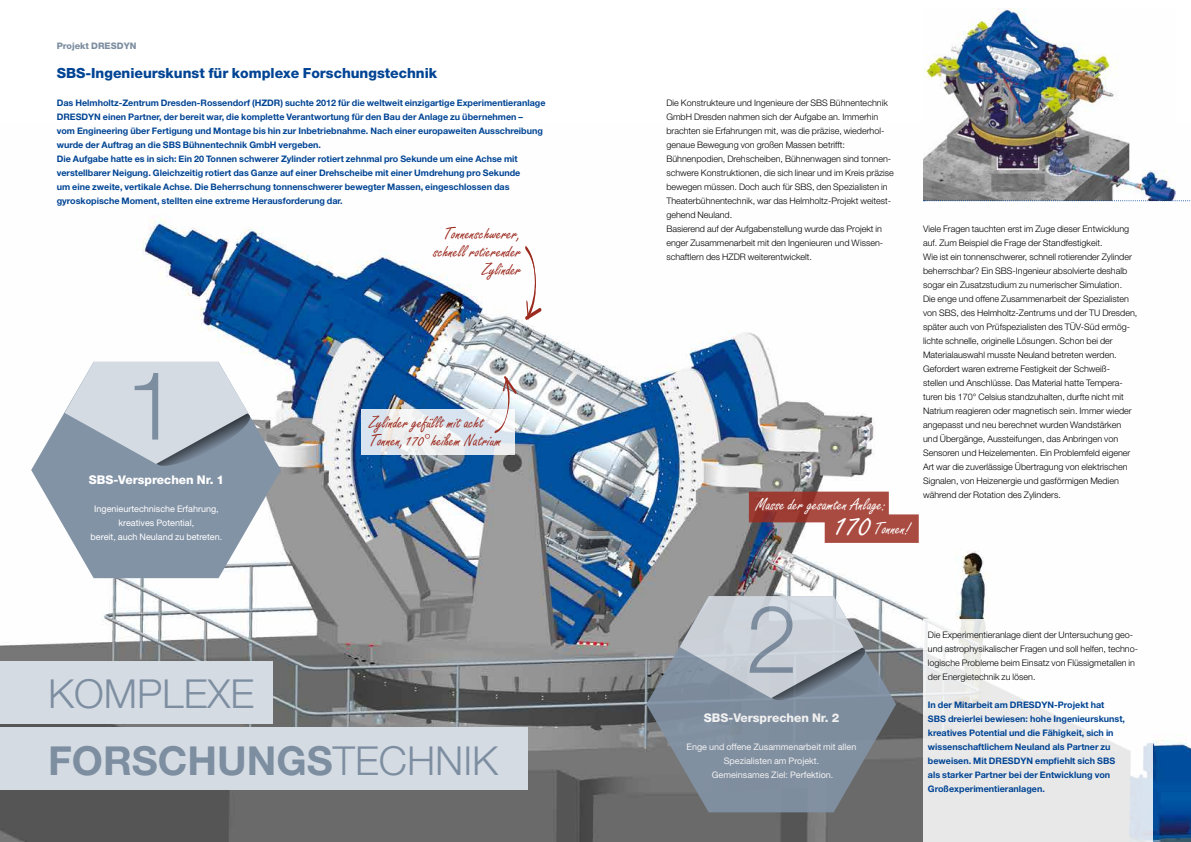
<style>
.page{position:relative;width:1191px;height:842px;background:#fff}
.page>*{position:absolute;margin:0;border:0;box-sizing:border-box;transform-origin:0 0}
.t1{font:300 40px "Helvetica Neue LT";color:#7d8ea1}
.t2{font:700 40px "Helvetica Neue LT";color:#7d8ea1}
.t3{font:18px/18px "Freestyle Script";color:#9c2b20;text-align:right}
.t4{font:18px/24px "Freestyle Script";color:#fff}
.t5{font:800 14px "Helvetica Neue LT";color:#004494}
.t6{font:800 12px "Helvetica Neue LT";color:#fff}
.t7{font:300 9px/14px "Helvetica Neue LT";color:#000}
.t8{font:700 9px/14px "Helvetica Neue LT";color:#004494}
.t9{font:9px/14px "Helvetica Neue LT";color:#fff;text-align:center}
.t10{font:800 9px "Helvetica Neue LT";color:#7d8ea1}
.s1{font-size:36px}
</style>
<div class="page">
<img style="left:0;top:188px;width:1191px;height:654px">
<div style="left:0;top:728px;width:527px;height:62px;background:#d5dbe3"></div>
<div style="left:0;top:661px;width:272px;height:62px;background:#d5dbe3"></div>
<svg style="left:524px;top:245px;width:18px;height:76px"></svg>
<svg style="left:923px;top:620px;width:229px;height:222px;fill:#eaeaea"></svg>
<img style="left:923px;top:9px;width:252px;height:191px">
<svg style="left:31px;top:362px;width:250px;height:216px;fill:#8393a6"></svg>
<svg style="left:65px;top:362px;width:188px;height:107px;background:#bbc3ce"></svg>
<svg style="left:646px;top:596px;width:250px;height:216px;background:#808a95"></svg>
<svg style="left:679px;top:596px;width:189px;height:108px;background:#adb5bf"></svg>
<svg style="left:361px;top:410px;width:153px;height:45px"></svg>
<svg style="left:494px;top:375px;width:23px;height:58px"></svg>
<svg style="left:749px;top:492px;width:169px;height:51px;background:#a7615c"></svg>
<svg style="left:923px;top:200px;width:268px;height:1px"></svg>
<p class="t10" style="left:57px;top:41px;width:81px">Projekt DRESDYN</p>
<h3 class="t5" style="left:57px;top:65px;width:382px">SBS-Ingenieurskunst für komplexe Forschungstechnik</h3>
<p class="t8" style="left:57px;top:96px;width:490px">Das Helmholtz-Zentrum Dresden-Rossendorf (HZDR) suchte 2012 für die weltweit einzigartige Experimentieranlage DRESDYN einen Partner, der bereit war, die komplette Verantwortung für den Bau der Anlage zu übernehmen –<br>vom Engineering über Fertigung und Montage bis hin zur Inbetriebnahme. Nach einer europaweiten Ausschreibung wurde der Auftrag an die SBS Bühnentechnik GmbH vergeben.<br>Die Aufgabe hatte es in sich: Ein 20 Tonnen schwerer Zylinder rotiert zehnmal pro Sekunde um eine Achse mit verstellbarer Neigung. Gleichzeitig rotiert das Ganze auf einer Drehscheibe mit einer Umdrehung pro Sekunde<br>um eine zweite, vertikale Achse. Die Beherrschung tonnenschwerer bewegter Massen, eingeschlossen das gyroskopische Moment, stellten eine extreme Herausforderung dar.</p>
<h2 class="t3" style="left:434px;top:225px;width:89px">Tonnenschwerer, schnell rotierender<br>Zylinder</h2>
<h3 class="t6" style="left:89px;top:473px;width:137px">SBS-Versprechen Nr. 1</h3>
<p class="t9" style="left:91px;top:502px;width:133px">Ingenieurtechnische Erfahrung, kreatives Potential,<br>bereit, auch Neuland zu betreten.</p>
<h1 class="t1" style="left:48px;top:669px;width:204px">komplexe</h1>
<h2 class="t3" style="left:369px;top:414px;width:133px;text-align:left">Zylinder gefüllt mit acht<br>Tonnen,170° heißem Natrium</h2>
<h1 class="t2" style="left:48px;top:736px;width:169px">Forschungs</h1>
<h1 class="t1" style="left:333px;top:736px;width:25px">technik</h1>
<p class="t7" style="left:666px;top:96px;width:229px">Die Konstrukteure und Ingenieure der SBS Bühnentechnik GmbH Dresden nahmen sich der Aufgabe an. Immerhin brachten sie Erfahrungen mit, was die präzise, wiederhol&shy;genaue Bewegung von großen Massen betrifft:<br>Bühnenpodien, Drehscheiben, Bühnenwagen sind tonnen&shy;schwere Konstruktionen, die sich linear und im Kreis präzise bewegen müssen. Doch auch für SBS, den Spezialisten in Theaterbühnentechnik, war das Helmholtz-Projekt weitest&shy;gehend Neuland.<br>Basierend auf der Aufgabenstellung wurde das Projekt in enger Zusammenarbeit mit den Ingenieuren und Wissen&shy;schaftlern des HZDR weiterentwickelt.</p>
<h2 class="t4" style="left:834px;top:494px;width:77px;text-indent:-78px">Masse der gesamten Anlage:<br><span class="s1">170</span> Tonnen!</h2>
<p class="t7" style="left:923px;top:222px;width:216px">Viele Fragen tauchten erst im Zuge dieser Entwicklung auf. Zum Beispiel die Frage der Standfestigkeit.<br>Wie ist ein tonnenschwerer, schnell rotierender Zylinder beherrschbar? Ein SBS-Ingenieur absolvierte deshalb sogar ein Zusatzstudium zu numerischer Simulation.<br>Die enge und offene Zusammenarbeit der Spezialisten von SBS, des Helmholtz-Zentrums und der TU Dresden, später auch von Prüfspezialisten des TÜV-Süd ermög&shy;lichte schnelle, originelle Lösungen. Schon bei der Materialauswahl musste Neuland betreten werden.<br>Gefordert waren extreme Festigkeit der Schweiß-<br>stellen und Anschlüsse. Das Material hatte Tempera&shy;turen bis 170° Celsius standzuhalten, durfte nicht mit Natrium reagieren oder magnetisch sein. Immer wieder angepasst und neu berechnet wurden Wandstärken und Übergänge, Aussteifungen, das Anbringen von Sensoren und Heizelementen. Ein Problemfeld eigener Art war die zuverlässige Übertragung von elektrischen Signalen, von Heizenergie und gasförmigen Medien während der Rotation des Zylinders.</p>
<h3 class="t6" style="left:704px;top:711px;width:137px">SBS-Versprechen Nr. 2</h3>
<p class="t9" style="left:686px;top:740px;width:171px">Enge und offene Zusammenarbeit mit allen<br>Spezialisten am Projekt.<br>Gemeinsames Ziel: Perfektion.</p>
<p class="t7" style="left:928px;top:628px;width:212px">Die Experimentieranlage dient der Untersuchung geo&shy;und astrophysikalischer Fragen und soll helfen, techno&shy;logische Probleme beim Einsatz von Flüssigmetallen in der Energietechnik zu lösen.</p>
<p class="t8" style="left:928px;top:698px;width:198px">In der Mitarbeit am DRESDYN-Projekt hat<br>SBS dreierlei bewiesen: hohe Ingenieurskunst, kreatives Potential und die Fähigkeit, sich in wissenschaftlichem Neuland als Partner zu beweisen. Mit DRESDYN empfiehlt sich SBS als starker Partner bei der Entwicklung von Großexperimentieranlagen.</p>
</div>
